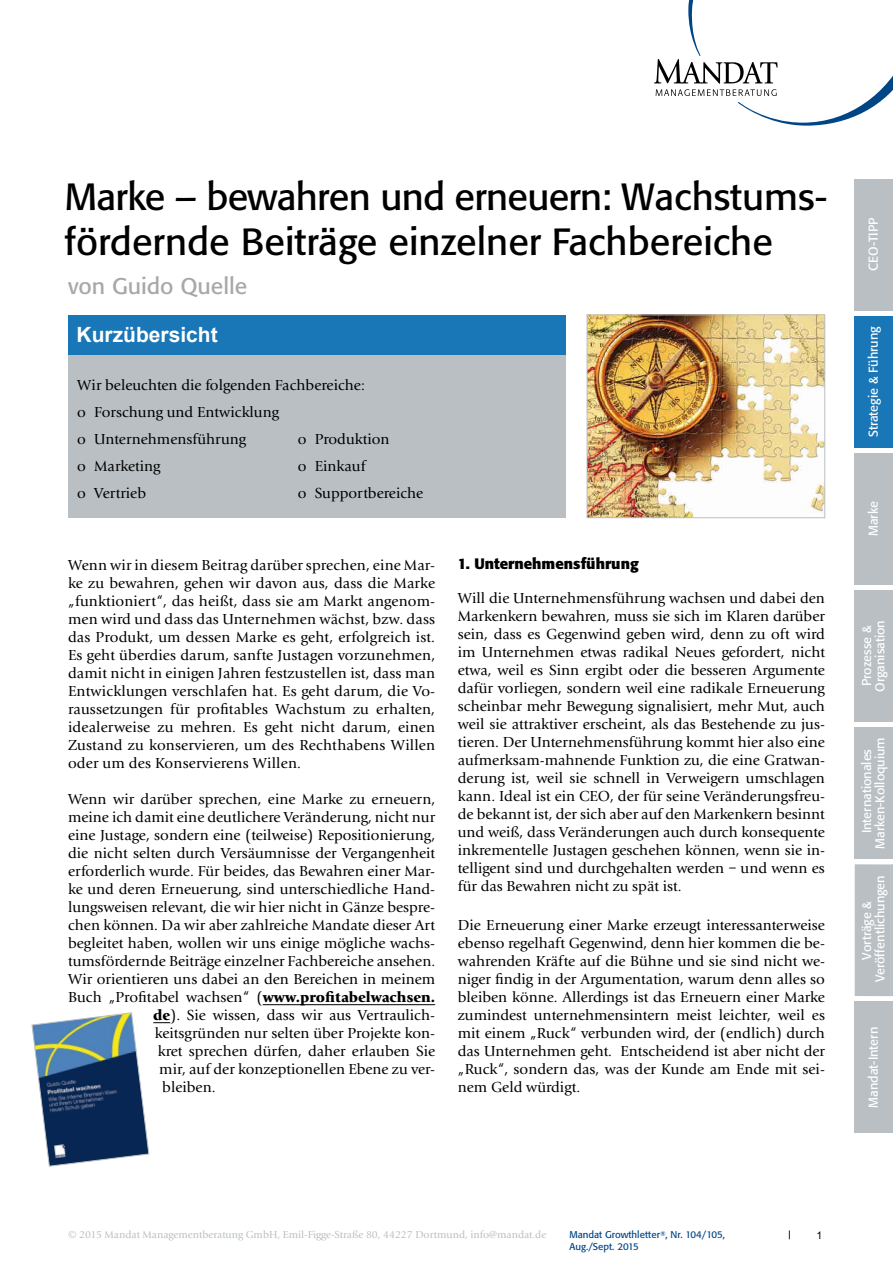
<style>
.page{position:relative;width:893px;height:1263px;background:#fff}
.page>*{position:absolute;margin:0;border:0;box-sizing:border-box;transform-origin:0 0}
.t1{font:37.5px/45px "Formata BQ";color:#000}
.t2{font:22.5px "Formata BQ";color:#a7a8aa}
.t3{font:700 21px "Arial";color:#fff}
.t4{font:15px/18px "Giovanni EF";color:#000;text-align:justify}
.t5{font:700 15px "Formata BQ";color:#000}
.t6{font:13.5px "Arial";color:#000}
.t7{font:12.75px/13.5px "Formata BQ";color:#fff;text-align:center}
.t8{font:10.5px "Giovanni EF";color:#b9bfc3}
.t9{font:10.5px "Arial";color:#000}
.t10{font:9.75px "Formata BQ";color:#004687}
.t11{font:6.75px "Formata BQ";color:#004687}
.s1{font-weight:900}
</style>
<div class="page">
<hr style="left:891px;top:316px;width:2px;height:132px;background:#1976b7">
<hr style="left:891px;top:179px;width:2px;height:131px;background:#b9bfc3">
<hr style="left:891px;top:453px;width:2px;height:132px;background:#b9bfc3">
<hr style="left:891px;top:590px;width:2px;height:132px;background:#b9bfc3">
<hr style="left:891px;top:864px;width:2px;height:132px;background:#b9bfc3">
<hr style="left:891px;top:727px;width:2px;height:132px;background:#b9bfc3">
<hr style="left:891px;top:1001px;width:2px;height:132px;background:#b9bfc3">
<hr style="left:263px;top:1004px;width:172px;height:1px;background:#000">
<div style="left:855px;top:316px;width:36px;height:132px;background:#1976b7"></div>
<div style="left:68px;top:347px;width:498px;height:171px;background:#b9bfc3"></div>
<div style="left:68px;top:315px;width:498px;height:40px;background:#1976b7"></div>
<img style="left:589px;top:317px;width:234px;height:199px">
<div style="left:587px;top:315px;width:238px;height:203px;border:1px solid #b9bfc3"></div>
<div style="left:855px;top:453px;width:36px;height:132px;background:#b9bfc3"></div>
<div style="left:855px;top:590px;width:36px;height:132px;background:#b9bfc3"></div>
<div style="left:855px;top:727px;width:36px;height:132px;background:#b9bfc3"></div>
<div style="left:855px;top:864px;width:36px;height:132px;background:#b9bfc3"></div>
<div style="left:855px;top:1001px;width:36px;height:132px;background:#b9bfc3"></div>
<svg style="left:654px;top:0;width:239px;height:126px"></svg>
<div style="left:855px;top:179px;width:36px;height:131px;background:#b9bfc3"></div>
<svg style="left:31px;top:1012px;width:139px;height:155px"></svg>
<h1 class="t1" style="left:65px;top:174px;width:764px">Marke – bewahren und erneuern: Wachstums&shy;fördernde Beiträge einzelner Fachbereiche</h1>
<h2 class="t2" style="left:68px;top:272px;width:181px">von Guido Quelle</h2>
<h3 class="t3" style="left:77px;top:320px;width:143px">Kurzübersicht</h3>
<p class="t4" style="left:77px;top:371px;width:289px;line-height:27px;text-align:left">Wir beleuchten die folgenden Fachbereiche: o Forschung und Entwicklung<br>o Unternehmensführung<br>o Marketing<br>o Vertrieb</p>
<p class="t4" style="left:298px;top:425px;width:127px;line-height:27px;text-align:left">o Produktion<br>o Einkauf<br>o Supportbereiche</p>
<p class="t4" style="left:68px;top:556px;width:369px">Wenn wir in diesem Beitrag darüber sprechen, eine Mar&shy;ke zu bewahren, gehen wir davon aus, dass die Marke „funktioniert“, das heißt, dass sie am Markt angenom&shy;men wird und dass das Unternehmen wächst, bzw. dass das Produkt, um dessen Marke es geht, erfolgreich ist.<br>Es geht überdies darum, sanfte Justagen vorzunehmen, damit nicht in einigen Jahren festzustellen ist, dass man Entwicklungen verschlafen hat. Es geht darum, die Vo&shy;raussetzungen für profitables Wachstum zu erhalten, idealerweise zu mehren. Es geht nicht darum, einen Zustand zu konservieren, um des Rechthabens Willen oder um des Konservierens Willen.</p>
<p class="t4" style="left:68px;top:790px;width:369px">Wenn wir darüber sprechen, eine Marke zu erneuern,</p>
<p class="t4" style="left:68px;top:808px;width:369px">meine ich damit eine deutlichere Veränderung, nicht nur</p>
<p class="t4" style="left:68px;top:826px;width:369px">eine Justage, sondern eine (teilweise) Repositionierung,</p>
<p class="t4" style="left:68px;top:844px;width:369px">die nicht selten durch Versäumnisse der Vergangenheit</p>
<p class="t4" style="left:68px;top:862px;width:369px">erforderlich wurde. Für beides, das Bewahren einer Mar-</p>
<p class="t4" style="left:68px;top:880px;width:369px">ke und deren Erneuerung, sind unterschiedliche Hand-</p>
<p class="t4" style="left:68px;top:898px;width:369px">lungsweisen relevant, die wir hier nicht in Gänze bespre-</p>
<p class="t4" style="left:68px;top:916px;width:369px">chen können. Da wir aber zahlreiche Mandate dieser Art</p>
<p class="t4" style="left:68px;top:934px;width:369px">begleitet haben, wollen wir uns einige mögliche wachs-</p>
<p class="t4" style="left:68px;top:952px;width:369px">tumsfördernde Beiträge einzelner Fachbereiche ansehen.</p>
<p class="t4" style="left:68px;top:970px;width:369px">Wir orientieren uns dabei an den Bereichen in meinem</p>
<p class="t4" style="left:68px;top:988px;width:369px">Buch „Profitabel wachsen“ (<span class="s1">www.profitabelwachsen.</span></p>
<p class="t4" style="left:153px;top:1006px;width:283px"><span class="s1">de</span>). Sie wissen, dass wir aus Vertraulich-</p>
<p class="t4" style="left:155px;top:1024px;width:282px">keitsgründen nur selten über Projekte kon-</p>
<p class="t4" style="left:158px;top:1042px;width:279px">kret sprechen dürfen, daher erlauben Sie</p>
<p class="t4" style="left:159px;top:1060px;width:277px">mir, auf der konzeptionellen Ebene zu ver-</p>
<p class="t4" style="left:162px;top:1078px;width:55px">bleiben.</p>
<p class="t5" style="left:458px;top:555px;width:182px">1. Unternehmensführung</p>
<p class="t4" style="left:458px;top:589px;width:369px">Will die Unternehmensführung wachsen und dabei den Markenkern bewahren, muss sie sich im Klaren darüber sein, dass es Gegenwind geben wird, denn zu oft wird im Unternehmen etwas radikal Neues gefordert, nicht etwa, weil es Sinn ergibt oder die besseren Argumente dafür vorliegen, sondern weil eine radikale Erneuerung scheinbar mehr Bewegung signalisiert, mehr Mut, auch weil sie attraktiver erscheint, als das Bestehende zu jus&shy;tieren. Der Unternehmensführung kommt hier also eine aufmerksam-mahnende Funktion zu, die eine Gratwan&shy;derung ist, weil sie schnell in Verweigern umschlagen kann. Ideal ist ein CEO, der für seine Veränderungsfreu&shy;de bekannt ist, der sich aber auf den Markenkern besinnt und weiß, dass Veränderungen auch durch konsequente inkrementelle Justagen geschehen können, wenn sie in&shy;telligent sind und durchgehalten werden – und wenn es für das Bewahren nicht zu spät ist.</p>
<p class="t4" style="left:458px;top:916px;width:369px">Die Erneuerung einer Marke erzeugt interessanterweise ebenso regelhaft Gegenwind, denn hier kommen die be&shy;wahrenden Kräfte auf die Bühne und sie sind nicht we&shy;niger findig in der Argumentation, warum denn alles so bleiben könne. Allerdings ist das Erneuern einer Marke zumindest unternehmensintern meist leichter, weil es mit einem „Ruck“ verbunden wird, der (endlich) durch das Unternehmen geht. Entscheidend ist aber nicht der „Ruck“, sondern das, was der Kunde am Ende mit sei&shy;nem Geld würdigt.</p>
<p class="t7" style="left:866px;top:270px;width:54px;rotate:-90deg">CEO-TIPP</p>
<p class="t7" style="left:866px;top:437px;width:113px;rotate:-90deg">Strategie &amp; Führung</p>
<p class="t7" style="left:866px;top:536px;width:36px;rotate:-90deg">Marke</p>
<p class="t7" style="left:860px;top:692px;width:73px;rotate:-90deg">Prozesse &amp;<br>Organisation</p>
<p class="t7" style="left:860px;top:849px;width:113px;rotate:-90deg">Internationales<br>Marken-Kolloquium</p>
<p class="t7" style="left:860px;top:982px;width:109px;rotate:-90deg">Vorträge &amp;<br>Veröffentlichungen</p>
<p class="t7" style="left:866px;top:1108px;width:82px;rotate:-90deg">Mandat-Intern</p>
<p class="t8" style="left:68px;top:1228px;width:480px">© 2015 Mandat Managementberatung GmbH, Emil-Figge-Straße 80, 44227 Dortmund, info@mandat.de</p>
<p class="t11" style="left:660px;top:1229px;width:7px">®</p>
<p class="t10" style="left:569px;top:1229px;width:157px">Mandat Growthletter , Nr. 104/105,</p>
<p class="t6" style="left:788px;top:1225px;width:5px">׀</p>
<p class="t9" style="left:816px;top:1228px;width:7px">1</p>
<p class="t10" style="left:569px;top:1241px;width:71px">Aug./Sept. 2015</p>
</div>
